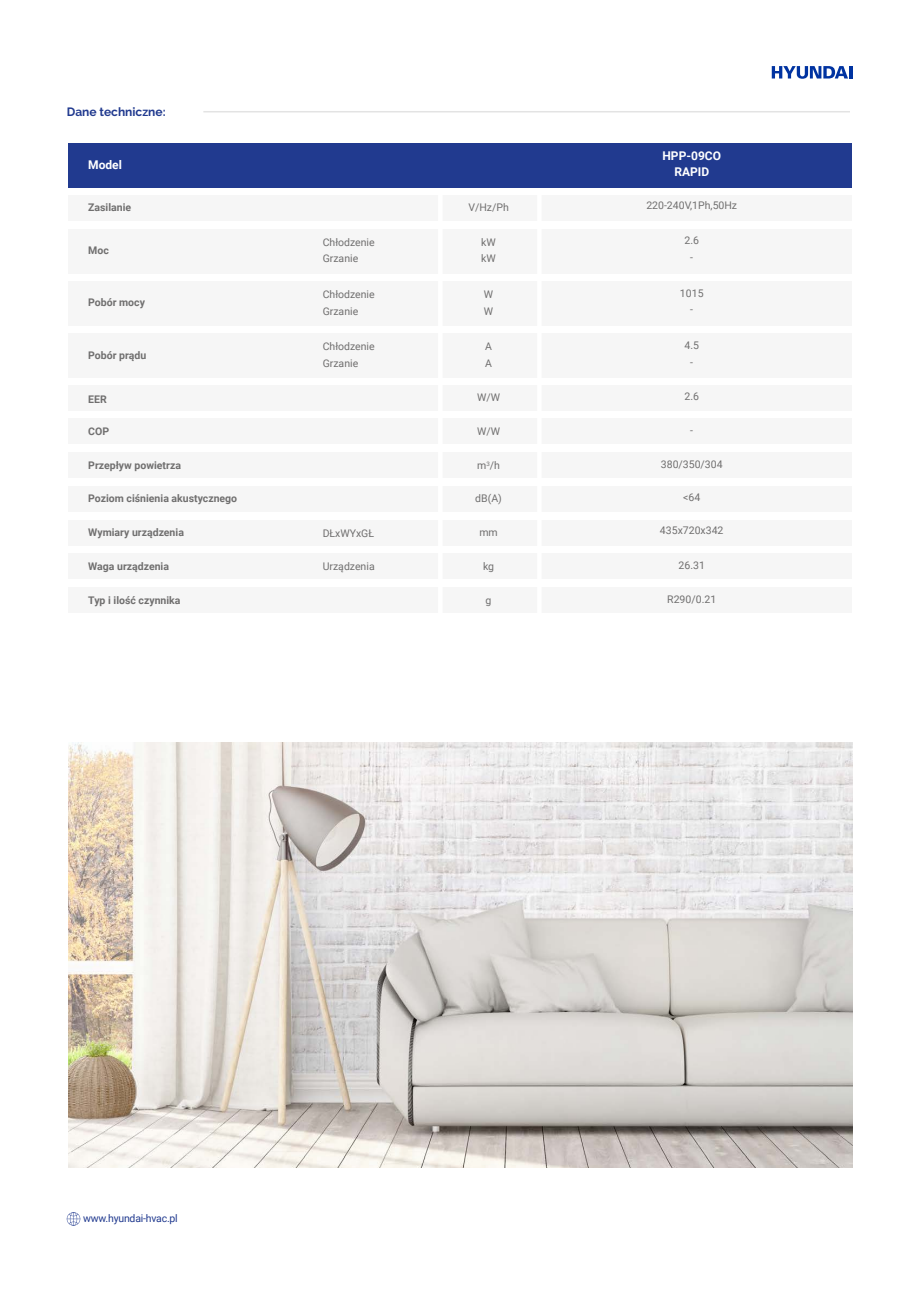
<style>
.page{position:relative;width:919px;height:1289px;background:#fff}
.page>*{position:absolute;margin:0;border:0;box-sizing:border-box;transform-origin:0 0}
.t1{font:700 12px/16.5px "Roboto";color:#fff;text-align:center}
.t2{font:700 12px "Raleway";color:#213a8f}
.t3{font:10.5px/16.5px "Roboto";color:#706f6f}
.t4{font:700 10.5px "Roboto";color:#706f6f}
.t5{font:10.5px "Roboto";letter-spacing:-.02em;color:#213a8f}
</style>
<div class="page">
<svg style="left:67px;top:1212px;width:13px;height:13px"></svg>
<img style="left:68px;top:742px;width:784px;height:425px">
<svg style="left:771px;top:66px;width:77px;height:13px"></svg>
<svg style="left:849px;top:66px;width:3px;height:12px"></svg>
<hr style="left:203px;top:111px;width:646px;height:1px;background:#e3e3e3">
<div style="left:68px;top:385px;width:784px;height:26px;background:#f6f6f6"></div>
<div style="left:68px;top:418px;width:784px;height:26px;background:#f6f6f6"></div>
<div style="left:68px;top:452px;width:784px;height:26px;background:#f6f6f6"></div>
<div style="left:68px;top:486px;width:784px;height:26px;background:#f6f6f6"></div>
<div style="left:68px;top:519px;width:784px;height:26px;background:#f6f6f6"></div>
<div style="left:68px;top:553px;width:784px;height:26px;background:#f6f6f6"></div>
<div style="left:68px;top:587px;width:784px;height:26px;background:#f6f6f6"></div>
<div style="left:68px;top:143px;width:784px;height:44px;background:#213a8f"></div>
<div style="left:68px;top:333px;width:784px;height:45px;background:#f6f6f6"></div>
<div style="left:68px;top:281px;width:784px;height:44px;background:#f6f6f6"></div>
<div style="left:68px;top:229px;width:784px;height:44px;background:#f6f6f6"></div>
<div style="left:68px;top:195px;width:784px;height:26px;background:#f6f6f6"></div>
<hr style="left:537px;top:190px;width:4px;height:426px;background:#fff">
<hr style="left:438px;top:190px;width:4px;height:426px;background:#fff">
<p class="t2" style="left:67px;top:105px;width:100px">Dane techniczne:</p>
<p class="t1" style="left:88px;top:156px;width:35px">Model</p>
<p class="t4" style="left:88px;top:200px;width:44px">Zasilanie</p>
<p class="t4" style="left:88px;top:243px;width:22px">Moc</p>
<p class="t4" style="left:88px;top:295px;width:58px">Pobór mocy</p>
<p class="t4" style="left:88px;top:347px;width:59px">Pobór prądu</p>
<p class="t4" style="left:88px;top:392px;width:20px">EER</p>
<p class="t4" style="left:88px;top:424px;width:22px">COP</p>
<p class="t4" style="left:88px;top:458px;width:94px">Przepływ powietrza</p>
<p class="t4" style="left:88px;top:491px;width:150px">Poziom ciśnienia akustycznego</p>
<p class="t4" style="left:88px;top:525px;width:97px">Wymiary urządzenia</p>
<p class="t4" style="left:88px;top:559px;width:82px">Waga urządzenia</p>
<p class="t4" style="left:88px;top:593px;width:94px">Typ i ilość czynnika</p>
<p class="t3" style="left:323px;top:233px;width:53px">Chłodzenie<br>Grzanie</p>
<p class="t3" style="left:323px;top:286px;width:53px">Chłodzenie<br>Grzanie</p>
<p class="t3" style="left:323px;top:338px;width:53px">Chłodzenie<br>Grzanie</p>
<p class="t3" style="left:323px;top:524px;width:53px">DŁxWYxGŁ</p>
<p class="t3" style="left:323px;top:558px;width:53px">Urządzenia</p>
<p class="t3" style="left:468px;top:199px;width:42px">V/Hz/Ph</p>
<p class="t3" style="left:481px;top:233px;width:16px">kW kW</p>
<p class="t3" style="left:484px;top:286px;width:11px">W<br>W</p>
<p class="t3" style="left:485px;top:338px;width:8px">A<br>A</p>
<p class="t3" style="left:477px;top:389px;width:24px">W/W</p>
<p class="t3" style="left:477px;top:423px;width:24px">W/W</p>
<p class="t3" style="left:477px;top:457px;width:24px">m<sup>3</sup>/h</p>
<p class="t3" style="left:475px;top:490px;width:28px">dB(A)</p>
<p class="t3" style="left:479px;top:523px;width:20px">mm</p>
<p class="t3" style="left:483px;top:558px;width:13px">kg</p>
<p class="t3" style="left:485px;top:592px;width:7px">g</p>
<p class="t1" style="left:662px;top:147px;width:60px">HPP-09CO<br>RAPID</p>
<p class="t3" style="left:646px;top:197px;width:92px">220-240V,1Ph,50Hz</p>
<p class="t3" style="left:684px;top:232px;width:16px;text-align:center">2.6 -</p>
<p class="t3" style="left:680px;top:284px;width:25px;text-align:center">1015 -</p>
<p class="t3" style="left:684px;top:337px;width:16px;text-align:center">4.5 -</p>
<p class="t3" style="left:684px;top:387px;width:16px">2.6</p>
<p class="t3" style="left:690px;top:421px;width:4px">-</p>
<p class="t3" style="left:660px;top:455px;width:63px">380/350/304</p>
<p class="t3" style="left:683px;top:488px;width:19px">&lt;64</p>
<p class="t3" style="left:660px;top:522px;width:65px">435x720x342</p>
<p class="t3" style="left:678px;top:556px;width:28px">26.31</p>
<p class="t3" style="left:667px;top:590px;width:50px">R290/0.21</p>
<p class="t5" style="left:83px;top:1210px;width:96px">www.hyundai-hvac.pl</p>
</div>
